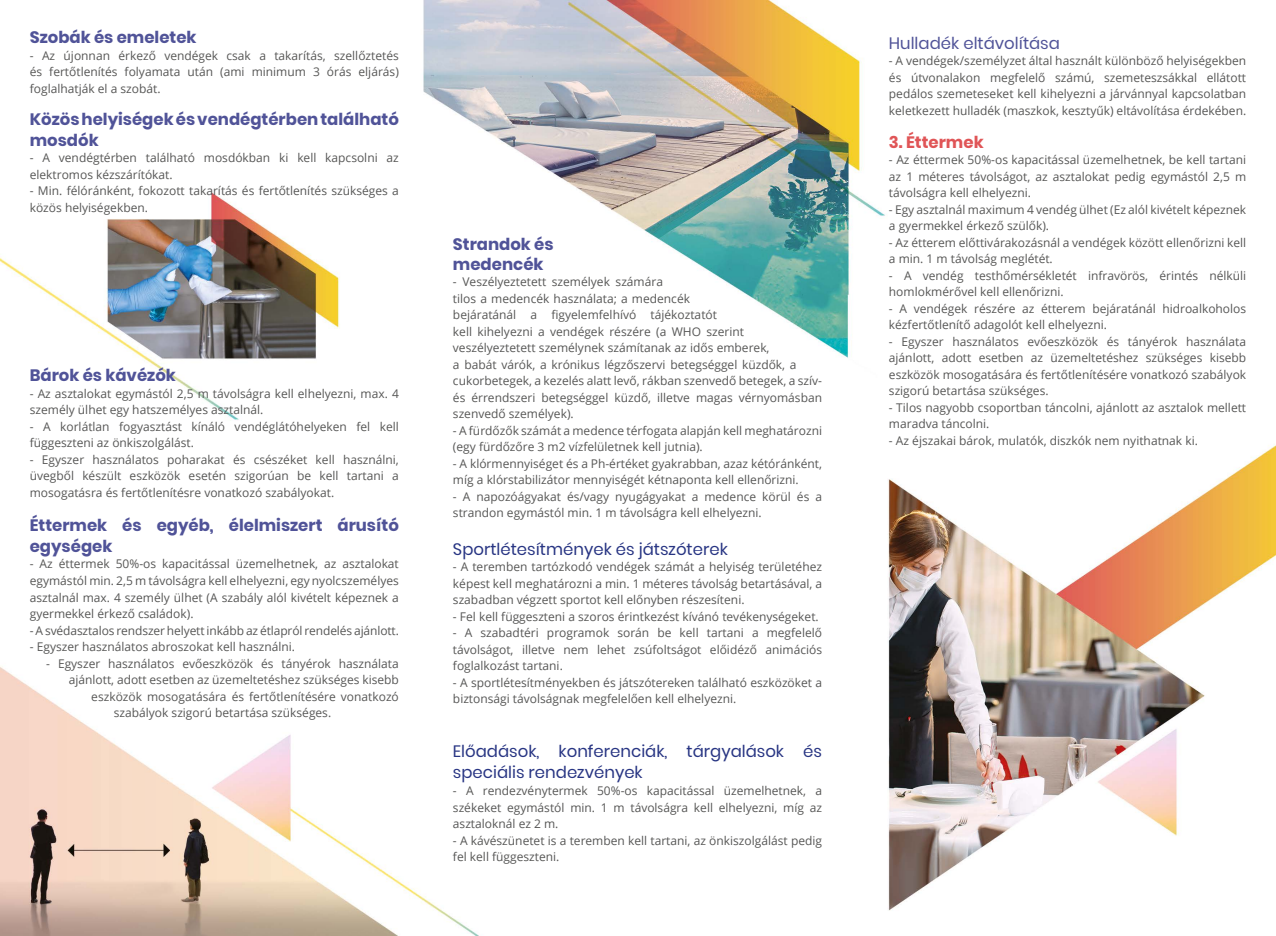
<style>
.page{position:relative;width:1276px;height:936px;background:#fff}
.page>*{position:absolute;margin:0;border:0;box-sizing:border-box;transform-origin:0 0}
.t1{font:700 16.5px/21px "Poppins";color:#505398}
.t2{font:16.5px/21px "Poppins";color:#283583}
.t3{font:16.5px "Poppins";color:#505398}
.t4{font:700 16.5px "Poppins";color:#e05557}
.t5{font:12px/16.5px "Open Sans";color:#575756}
</style>
<div class="page">
<img style="left:0;top:0;width:1276px;height:935px">
<h1 class="t1" style="left:30px;top:27px;width:168px">Szobák és emeletek</h1>
<p class="t5" style="left:30px;top:47px;width:371px;text-align:justify">- Az újonnan érkező vendégek csak a takarítás, szellőztetés és fertőtlenítés folyamata után (ami minimum 3 órás eljárás) foglalhatják el a szobát.</p>
<h1 class="t1" style="left:30px;top:108px;width:370px">Közös helyiségek és vendégtérben található mosdók</h1>
<p class="t5" style="left:30px;top:149px;width:371px">- A vendégtérben található mosdókban ki kell kapcsolni az elektromos kézszárítókat.</p>
<p class="t5" style="left:30px;top:182px;width:370px">- Min. félóránként, fokozott takarítás és fertőtlenítés szükséges a közös helyiségekben.</p>
<h1 class="t1" style="left:30px;top:365px;width:148px">Bárok és kávézók</h1>
<p class="t5" style="left:30px;top:385px;width:371px">- Az asztalokat egymástól 2,5 m távolságra kell elhelyezni, max. 4 személy ülhet egy hatszemélyes asztalnál.</p>
<p class="t5" style="left:30px;top:418px;width:371px">- A korlátlan fogyasztást kínáló vendéglátóhelyeken fel kell függeszteni az önkiszolgálást.</p>
<p class="t5" style="left:30px;top:451px;width:371px;text-align:justify">- Egyszer használatos poharakat és csészéket kell használni, üvegből készült eszközök esetén szigorúan be kell tartani a mosogatásra és fertőtlenítésre vonatkozó szabályokat.</p>
<h1 class="t1" style="left:30px;top:514px;width:371px">Éttermek és egyéb, élelmiszert árusító egységek</h1>
<p class="t5" style="left:30px;top:555px;width:371px;text-align:justify">- Az éttermek 50%-os kapacitással üzemelhetnek, az asztalokat egymástól min. 2,5 m távolságra kell elhelyezni, egy nyolcszemélyes asztalnál max. 4 személy ülhet (A szabály alól kivételt képeznek a gyermekkel érkező családok).</p>
<p class="t5" style="left:30px;top:621px;width:371px">- A svédasztalos rendszer helyett inkább az étlapról rendelés ajánlott.</p>
<p class="t5" style="left:30px;top:638px;width:267px">- Egyszer használatos abroszokat kell használni.</p>
<p class="t5" style="left:46px;top:654px;width:354px">- Egyszer használatos evőeszközök és tányérok használata</p>
<p class="t5" style="left:69px;top:671px;width:332px">ajánlott, adott esetben az üzemeltetéshez szükséges kisebb</p>
<p class="t5" style="left:91px;top:687px;width:309px">eszközök mosogatására és fertőtlenítésére vonatkozó</p>
<p class="t5" style="left:114px;top:704px;width:219px">szabályok szigorú betartása szükséges.</p>
<h1 class="t1" style="left:453px;top:234px;width:102px;line-height:19.8px">Strandok és medencék</h1>
<p class="t5" style="left:453px;top:273px;width:371px">- Veszélyeztetett személyek számára<br>tilos a medencék használata; a medencék<br>bejáratánál a figyelemfelhívó tájékoztatót<br>kell kihelyezni a vendégek részére (a WHO szerint veszélyeztetett személynek számítanak az idős emberek,<br>a babát várók, a krónikus légzőszervi betegséggel küzdők, a cukorbetegek, a kezelés alatt levő, rákban szenvedő betegek, a szív&shy;és érrendszeri betegséggel küzdő, illetve magas vérnyomásban szenvedő személyek).</p>
<p class="t5" style="left:453px;top:422px;width:371px">- A fürdőzők számát a medence térfogata alapján kell meghatározni (egy fürdőzőre 3 m2 vízfelületnek kell jutnia).</p>
<p class="t5" style="left:453px;top:455px;width:371px">- A klórmennyiséget és a Ph-értéket gyakrabban, azaz kétóránként, míg a klórstabilizátor mennyiségét kétnaponta kell ellenőrizni.</p>
<p class="t5" style="left:453px;top:488px;width:370px">- A napozóágyakat és/vagy nyugágyakat a medence körül és a strandon egymástól min. 1 m távolságra kell elhelyezni.</p>
<h1 class="t2" style="left:453px;top:538px;width:276px">Sportlétesítmények és játszóterek</h1>
<p class="t5" style="left:453px;top:558px;width:371px;text-align:justify">- A teremben tartózkodó vendégek számát a helyiség területéhez képest kell meghatározni a min. 1 méteres távolság betartásával, a szabadban végzett sportot kell előnyben részesíteni.</p>
<p class="t5" style="left:453px;top:608px;width:367px">- Fel kell függeszteni a szoros érintkezést kívánó tevékenységeket.</p>
<p class="t5" style="left:453px;top:624px;width:371px;text-align:justify">- A szabadtéri programok során be kell tartani a megfelelő távolságot, illetve nem lehet zsúfoltságot előidéző animációs foglalkozást tartani.</p>
<p class="t5" style="left:453px;top:674px;width:370px">- A sportlétesítményekben és játszótereken található eszközöket a biztonsági távolságnak megfelelően kell elhelyezni.</p>
<h1 class="t2" style="left:453px;top:741px;width:371px">Előadások, konferenciák, tárgyalások és speciális rendezvények</h1>
<p class="t5" style="left:453px;top:782px;width:370px;text-align:justify">- A rendezvénytermek 50%-os kapacitással üzemelhetnek, a székeket egymástól min. 1 m távolságra kell elhelyezni, míg az asztaloknál ez 2 m.</p>
<p class="t5" style="left:453px;top:831px;width:371px">- A kávészünetet is a teremben kell tartani, az önkiszolgálást pedig fel kell függeszteni.</p>
<h1 class="t3" style="left:889px;top:33px;width:172px">Hulladék eltávolítása</h1>
<p class="t5" style="left:889px;top:52px;width:359px;text-align:justify">- A vendégek/személyzet által használt különböző helyiségekben és útvonalakon megfelelő számú, szemeteszsákkal ellátott pedálos szemeteseket kell kihelyezni a járvánnyal kapcsolatban keletkezett hulladék (maszkok, kesztyűk) eltávolítása érdekében.</p>
<h1 class="t4" style="left:889px;top:132px;width:96px">3. Éttermek</h1>
<p class="t5" style="left:889px;top:151px;width:359px;text-align:justify">- Az éttermek 50%-os kapacitással üzemelhetnek, be kell tartani az 1 méteres távolságot, az asztalokat pedig egymástól 2,5 m távolságra kell elhelyezni.</p>
<p class="t5" style="left:889px;top:201px;width:359px">- Egy asztalnál maximum 4 vendég ülhet (Ez alól kivételt képeznek a gyermekkel érkező szülők).</p>
<p class="t5" style="left:889px;top:234px;width:359px">- Az étterem előttivárakozásnál a vendégek között ellenőrizni kell a min. 1 m távolság meglétét.</p>
<p class="t5" style="left:889px;top:267px;width:359px">- A vendég testhőmérsékletét infravörös, érintés nélküli homlokmérővel kell ellenőrizni.</p>
<p class="t5" style="left:889px;top:300px;width:359px">- A vendégek részére az étterem bejáratánál hidroalkoholos kézfertőtlenítő adagolót kell elhelyezni.</p>
<p class="t5" style="left:889px;top:333px;width:359px;text-align:justify">- Egyszer használatos evőeszközök és tányérok használata ajánlott, adott esetben az üzemeltetéshez szükséges kisebb eszközök mosogatására és fertőtlenítésére vonatkozó szabályok szigorú betartása szükséges.</p>
<p class="t5" style="left:889px;top:399px;width:359px">- Tilos nagyobb csoportban táncolni, ajánlott az asztalok mellett maradva táncolni.</p>
<p class="t5" style="left:889px;top:432px;width:310px">- Az éjszakai bárok, mulatók, diszkók nem nyithatnak ki.</p>
</div>
